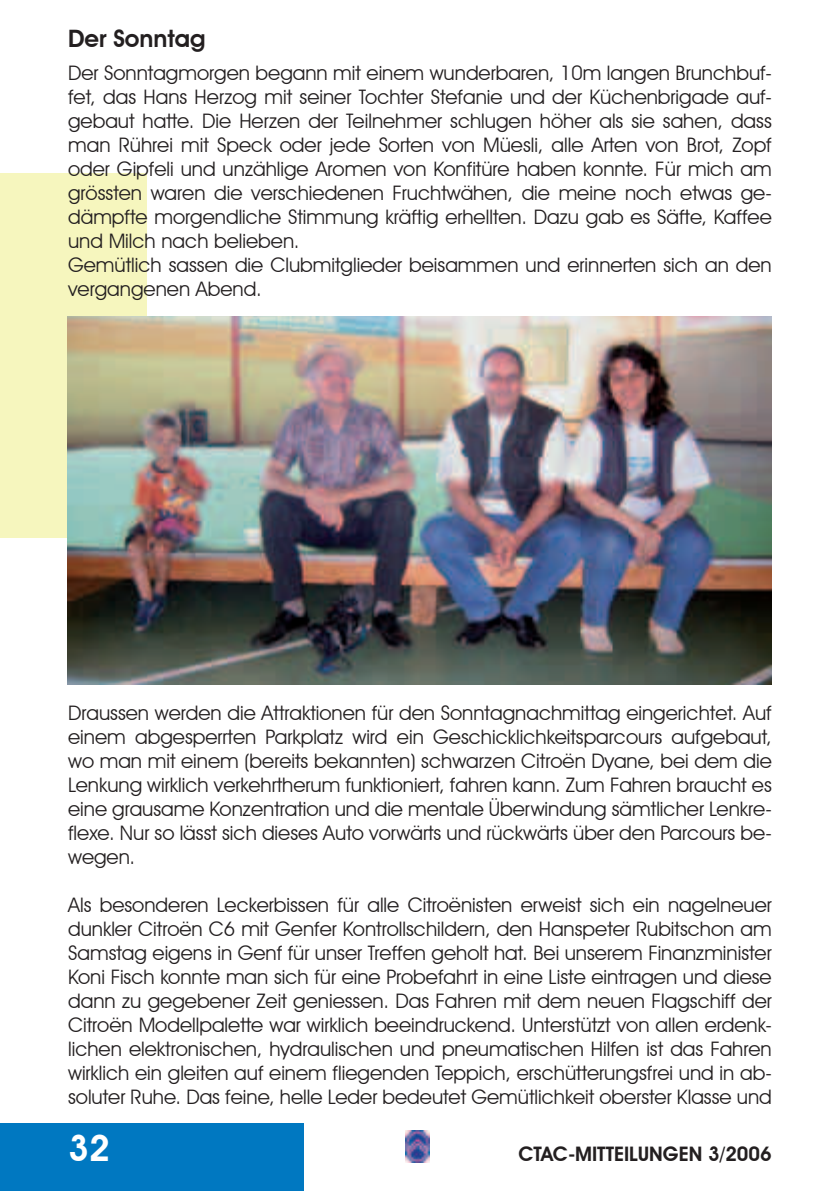
<style>
.page{position:relative;width:840px;height:1191px;background:#fff}
.page>*{position:absolute;margin:0;border:0;box-sizing:border-box;transform-origin:0 0}
.t1{font:600 36px "Avant Garde IT Cby BT";color:#fff}
.t2{font:600 24px "Avant Garde IT Cby BT";color:#231f20}
.t3{font:20px/24px "Avant Garde IT Cby BT";color:#231f20;text-align:justify}
.t4{font:600 20px "Avant Garde IT Cby BT";color:#231f20}
</style>
<div class="page">
<div style="left:0;top:1123px;width:303px;height:68px;background:#0078c1"></div>
<div style="left:0;top:173px;width:146px;height:364px;background:#f6f6be"></div>
<img style="left:405px;top:1130px;width:24px;height:32px">
<img style="left:68px;top:316px;width:703px;height:369px">
<p class="t2" style="left:68px;top:24px;width:139px">Der Sonntag</p>
<p class="t3" style="left:68px;top:61px;width:704px;text-align:left">Der Sonntagmorgen begann mit einem wunderbaren, 10m langen Brunchbuf&shy;fet, das Hans Herzog mit seiner Tochter Stefanie und der Küchenbrigade auf&shy;gebaut hatte. Die Herzen der Teilnehmer schlugen höher als sie sahen, dass man Rührei mit Speck oder jede Sorten von Müesli, alle Arten von Brot, Zopf oder Gipfeli und unzählige Aromen von Konfitüre haben konnte. Für mich am grössten waren die verschiedenen Fruchtwähen, die meine noch etwas ge&shy;dämpfte morgendliche Stimmung kräftig erhellten. Dazu gab es Säfte, Kaffee und Milch nach belieben.<br>Gemütlich sassen die Clubmitglieder beisammen und erinnerten sich an den vergangenen Abend.</p>
<p class="t3" style="left:68px;top:701px;width:704px">Draussen werden die Attraktionen für den Sonntagnachmittag eingerichtet. Auf einem abgesperrten Parkplatz wird ein Geschicklichkeitsparcours aufgebaut, wo man mit einem (bereits bekannten) schwarzen Citroën Dyane, bei dem die Lenkung wirklich verkehrtherum funktioniert, fahren kann. Zum Fahren braucht es eine grausame Konzentration und die mentale Überwindung sämtlicher Lenkre&shy;flexe. Nur so lässt sich dieses Auto vorwärts und rückwärts über den Parcours be&shy;wegen.</p>
<p class="t3" style="left:68px;top:893px;width:704px">Als besonderen Leckerbissen für alle Citroënisten erweist sich ein nagelneuer dunkler Citroën C6 mit Genfer Kontrollschildern, den Hanspeter Rubitschon am Samstag eigens in Genf für unser Treffen geholt hat. Bei unserem Finanzminister Koni Fisch konnte man sich für eine Probefahrt in eine Liste eintragen und diese dann zu gegebener Zeit geniessen. Das Fahren mit dem neuen Flagschiff der Citroën Modellpalette war wirklich beeindruckend. Unterstützt von allen erdenk&shy;lichen elektronischen, hydraulischen und pneumatischen Hilfen ist das Fahren wirklich ein gleiten auf einem fliegenden Teppich, erschütterungsfrei und in ab&shy;soluter Ruhe. Das feine, helle Leder bedeutet Gemütlichkeit oberster Klasse und</p>
<h1 class="t1" style="left:68px;top:1126px;width:43px">32</h1>
<p class="t4" style="left:518px;top:1141px;width:255px">CTAC-MITTEILUNGEN 3/2006</p>
</div>
